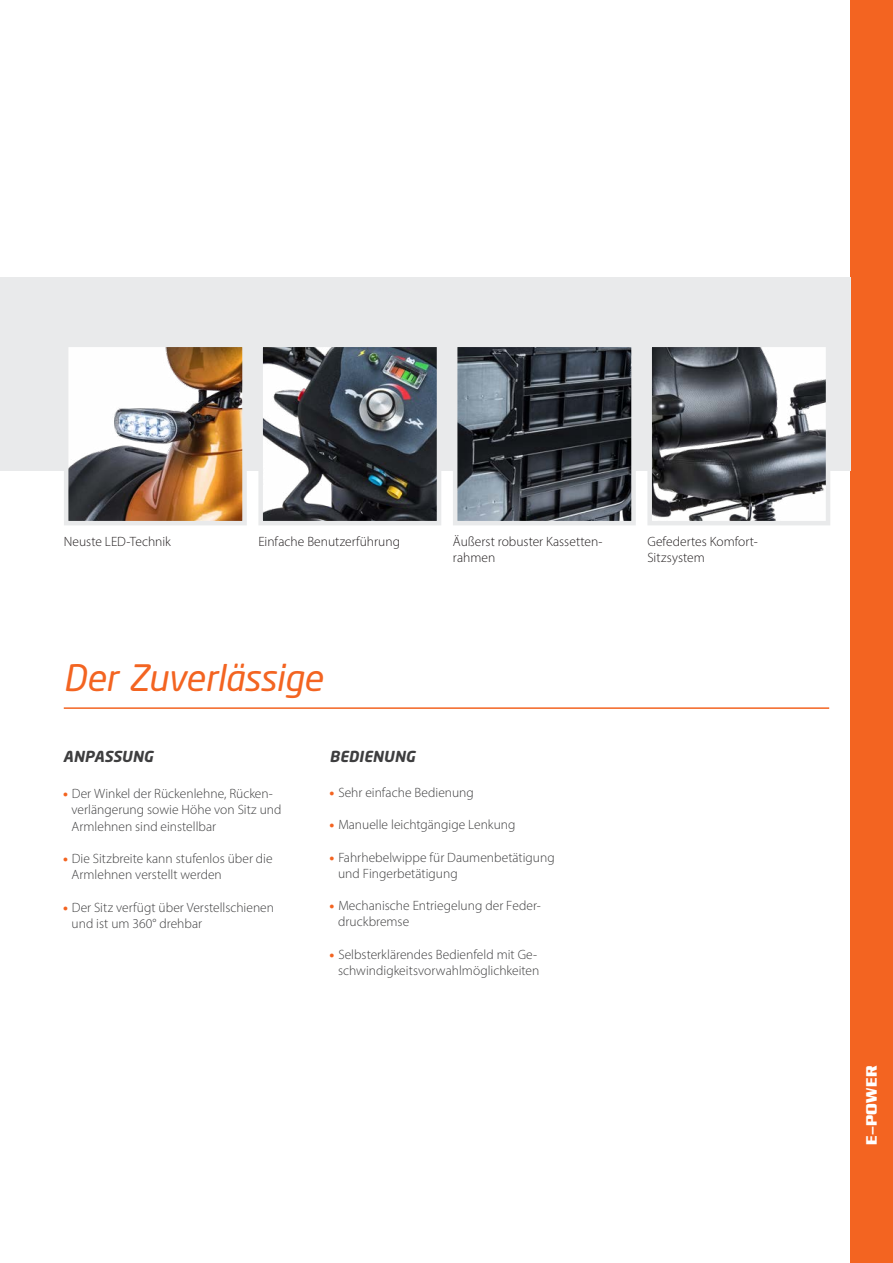
<style>
.page{position:relative;width:893px;height:1263px;background:#fff}
.page>*{position:absolute;margin:0;border:0;box-sizing:border-box;transform-origin:0 0}
.t1{font:italic 36px "Neo Sans Std";letter-spacing:-.015em;color:#f36421}
.t2{font:italic 700 15px "Neo Sans Std";letter-spacing:.01em;color:#3e3e3f}
.t3{font:700 15px "Enter Sansman";letter-spacing:.02em;color:#fff}
.t4{font:300 13.5px/16.2px "Myriad Pro";color:#3e3e3f}
.t5{font:300 13.5px/16.2px "Myriad Pro";color:#231f20}
.s1{font-weight:900;color:#f36421}
</style>
<div class="page">
<div style="left:850px;top:0;width:43px;height:1263px;background:#f36421"></div>
<div style="left:0;top:277px;width:850px;height:194px;background:#e9eaeb"></div>
<hr style="left:64px;top:707px;width:765px;height:2px;background:#f36421">
<img style="left:458px;top:348px;width:173px;height:172px">
<div style="left:453px;top:343px;width:183px;height:182px;border:4px solid #e9eaeb"></div>
<img style="left:652px;top:348px;width:173px;height:172px">
<div style="left:647px;top:343px;width:183px;height:182px;border:4px solid #e9eaeb"></div>
<img style="left:69px;top:348px;width:173px;height:172px">
<div style="left:64px;top:343px;width:183px;height:182px;border:4px solid #e9eaeb"></div>
<img style="left:263px;top:348px;width:173px;height:172px">
<div style="left:258px;top:343px;width:183px;height:182px;border:4px solid #e9eaeb"></div>
<p class="t5" style="left:64px;top:533px;width:108px">Neuste LED-Technik</p>
<p class="t5" style="left:258px;top:533px;width:143px">Einfache Benutzerführung</p>
<p class="t5" style="left:453px;top:533px;width:151px">Äußerst robuster Kassetten&shy;rahmen</p>
<p class="t5" style="left:647px;top:533px;width:112px">Gefedertes Komfort-<br>Sitzsystem</p>
<h1 class="t1" style="left:63px;top:656px;width:261px">Der Zuverlässige</h1>
<p class="t2" style="left:63px;top:746px;width:91px">ANPASSUNG</p>
<p class="t2" style="left:330px;top:746px;width:87px">BEDIENUNG</p>
<p class="t4" style="left:72px;top:785px;width:211px;text-indent:-9px"><span class="s1">•</span> Der Winkel der Rückenlehne, Rücken&shy;verlängerung sowie Höhe von Sitz und<br>Armlehnen sind einstellbar</p>
<p class="t4" style="left:72px;top:850px;width:203px;text-indent:-9px"><span class="s1">•</span> Die Sitzbreite kann stufenlos über die<br>Armlehnen verstellt werden</p>
<p class="t4" style="left:72px;top:899px;width:204px;text-indent:-9px"><span class="s1">•</span> Der Sitz verfügt über Verstellschienen und ist um 360° drehbar</p>
<p class="t4" style="left:330px;top:784px;width:146px"><span class="s1">•</span> Sehr einfache Bedienung</p>
<p class="t4" style="left:330px;top:816px;width:187px"><span class="s1">•</span> Manuelle leichtgängige Lenkung</p>
<p class="t4" style="left:338px;top:849px;width:218px;text-indent:-9px"><span class="s1">•</span> Fahrhebelwippe für Daumenbetätigung und Fingerbetätigung</p>
<p class="t4" style="left:338px;top:897px;width:204px;text-indent:-9px"><span class="s1">•</span> Mechanische Entriegelung der Feder&shy;druckbremse</p>
<p class="t4" style="left:330px;top:946px;width:211px;text-align:right"><span class="s1">•</span> Selbsterklärendes Bedienfeld mit Ge&shy;schwindigkeitsvorwahlmöglichkeiten</p>
<p class="t3" style="left:863px;top:1145px;width:81px;rotate:-90deg">E-POWER</p>
</div>
